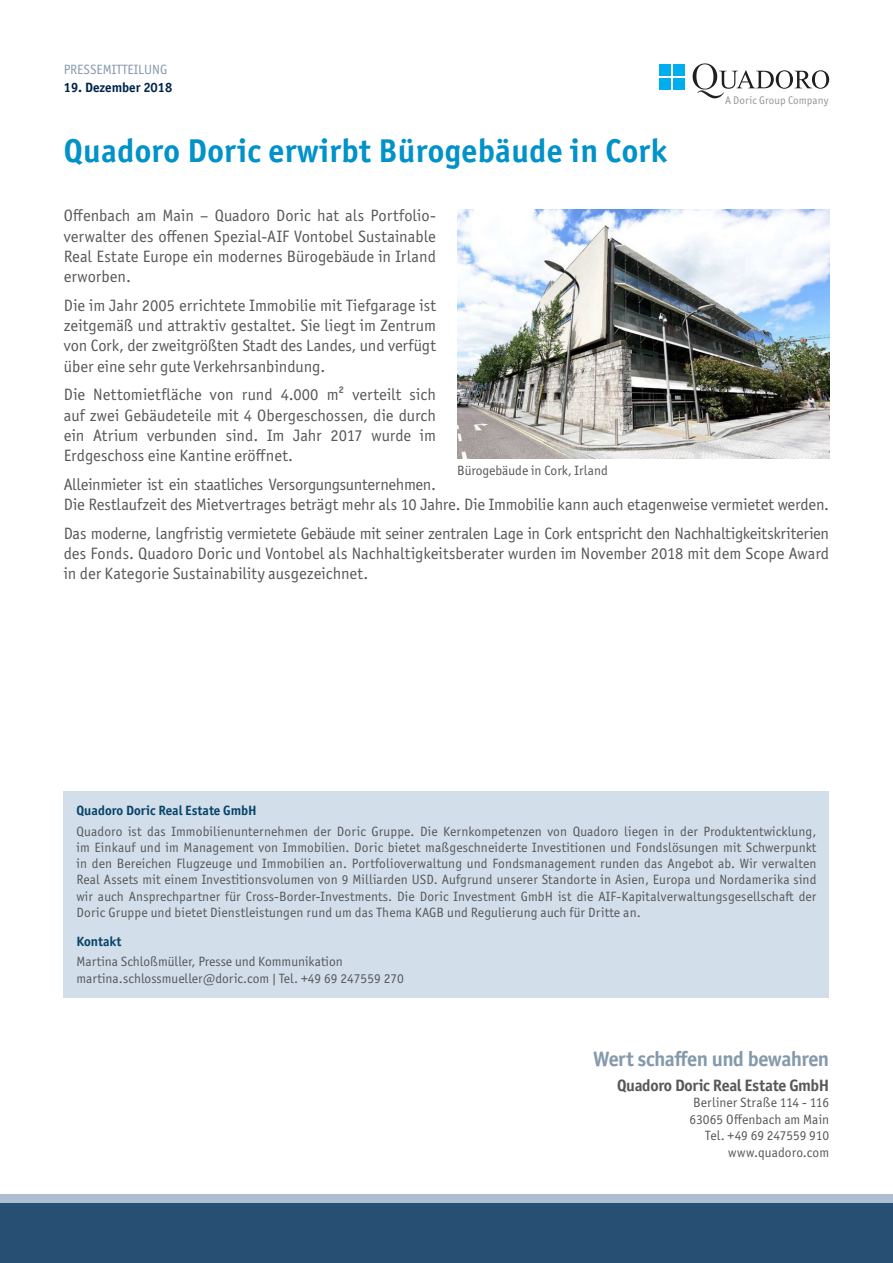
<style>
.page{position:relative;width:893px;height:1263px;background:#fff}
.page>*{position:absolute;margin:0;border:0;box-sizing:border-box;transform-origin:0 0}
.Titel_3{font:700 33px "Officina Sans ITC Std";letter-spacing:.01em;color:#0092c8}
.Wert_schaffen_und_be{font:700 21px "Officina Sans ITC Std";letter-spacing:-.025em;color:#8699ab}
.Fließtext_deutsch{font:16.5px/20.2px "Officina Sans ITC Std";letter-spacing:-.005em;color:#57585a;text-align:justify}
.Quadoro_Doric_Real_E{font:700 16.5px "Officina Sans ITC Std";letter-spacing:-.02em;color:#57585a}
.Fließtext_-_blauer_K{font:13.5px/16.2px "Officina Sans ITC Std";color:#57585a;text-align:justify}
.Adresse{font:13.5px "Officina Sans ITC Std";letter-spacing:.005em;color:#57585a}
.Überschrift_-_blauer{font:700 13.5px "Officina Sans ITC Std";color:#084469}
.Fließtext_deutsch-2{font:13.5px "Officina Sans ITC Std";color:#57585a}
.Titel_2{font:13.5px "Officina Sans ITC Std";color:#8699ab}
.Titel_2-2{font:700 13.5px "Officina Sans ITC Std";color:#00254c}
.t1{font:11.1px "Officina Sans ITC Std";letter-spacing:.005em;color:#939598}
</style>
<div class="page">
<div style="left:0;top:1201px;width:893px;height:62px;background:#274f74"></div>
<div style="left:0;top:1194px;width:893px;height:9px;background:#aebed2"></div>
<div style="left:64px;top:791px;width:765px;height:206px;background:#d2dfeb"></div>
<div style="left:659px;top:64px;width:12px;height:11px;background:#00aeef"></div>
<div style="left:674px;top:64px;width:11px;height:11px;background:#00aeef"></div>
<div style="left:659px;top:78px;width:12px;height:11px;background:#00aeef"></div>
<div style="left:674px;top:78px;width:11px;height:11px;background:#00aeef"></div>
<svg style="left:693px;top:63px;width:136px;height:35px"></svg>
<img style="left:457px;top:209px;width:372px;height:249px">
<p class="Titel_2" style="left:64px;top:61px;width:105px">PRESSEMITTEILUNG</p>
<p class="Titel_2-2" style="left:64px;top:79px;width:110px">19. Dezember 2018</p>
<p class="Titel_3" style="left:64px;top:130px;width:605px">Quadoro Doric erwirbt Bürogebäude in Cork</p>
<p class="t1" style="left:725px;top:93px;width:105px">A Doric Group Company</p>
<p class="Fließtext_deutsch" style="left:64px;top:206px;width:374px">Offenbach am Main – Quadoro Doric hat als Portfolio&shy;verwalter des offenen Spezial-AIF Vontobel Sustainable Real Estate Europe ein modernes Bürogebäude in Irland erworben.</p>
<p class="Fließtext_deutsch" style="left:64px;top:295px;width:374px">Die im Jahr 2005 errichtete Immobilie mit Tiefgarage ist zeitgemäß und attraktiv gestaltet. Sie liegt im Zentrum von Cork, der zweitgrößten Stadt des Landes, und verfügt über eine sehr gute Verkehrsanbindung.</p>
<p class="Fließtext_deutsch" style="left:64px;top:385px;width:374px">Die Nettomietfläche von rund 4.000 m² verteilt sich auf zwei Gebäudeteile mit 4 Obergeschossen, die durch ein Atrium verbunden sind. Im Jahr 2017 wurde im Erdgeschoss eine Kantine eröffnet.</p>
<p class="Fließtext_deutsch" style="left:64px;top:474px;width:767px">Alleinmieter ist ein staatliches Versorgungsunternehmen.<br>Die Restlaufzeit des Mietvertrages beträgt mehr als 10 Jahre. Die Immobilie kann auch etagenweise vermietet werden.</p>
<p class="Fließtext_deutsch" style="left:64px;top:523px;width:767px">Das moderne, langfristig vermietete Gebäude mit seiner zentralen Lage in Cork entspricht den Nachhaltigkeitskriterien des Fonds. Quadoro Doric und Vontobel als Nachhaltigkeitsberater wurden im November 2018 mit dem Scope Award in der Kategorie Sustainability ausgezeichnet.</p>
<p class="Fließtext_deutsch-2" style="left:457px;top:463px;width:152px">Bürogebäude in Cork, Irland</p>
<p class="Überschrift_-_blauer" style="left:77px;top:802px;width:182px">Quadoro Doric Real Estate GmbH</p>
<p class="Fließtext_-_blauer_K" style="left:77px;top:823px;width:741px">Quadoro ist das Immobilienunternehmen der Doric Gruppe. Die Kernkompetenzen von Quadoro liegen in der Produktentwicklung, im Einkauf und im Management von Immobilien. Doric bietet maßgeschneiderte Investitionen und Fondslösungen mit Schwerpunkt in den Bereichen Flugzeuge und Immobilien an. Portfolioverwaltung und Fondsmanagement runden das Angebot ab. Wir verwalten Real Assets mit einem Investitionsvolumen von 9 Milliarden USD. Aufgrund unserer Standorte in Asien, Europa und Nordamerika sind wir auch Ansprechpartner für Cross-Border-Investments. Die Doric Investment GmbH ist die AIF-Kapitalverwaltungsgesellschaft der Doric Gruppe und bietet Dienstleistungen rund um das Thema KAGB und Regulierung auch für Dritte an.</p>
<p class="Überschrift_-_blauer" style="left:77px;top:933px;width:46px">Kontakt</p>
<p class="Fließtext_-_blauer_K" style="left:77px;top:954px;width:329px">Martina Schloßmüller, Presse und Kommunikation martina.schlossmueller@doric.com | Tel. +49 69 247559 270</p>
<p class="Wert_schaffen_und_be" style="left:593px;top:1045px;width:238px">Wert schaffen und bewahren</p>
<p class="Quadoro_Doric_Real_E" style="left:617px;top:1075px;width:214px">Quadoro Doric Real Estate GmbH</p>
<p class="Adresse" style="left:693px;top:1095px;width:137px">Berliner Straße 114 - 116</p>
<p class="Adresse" style="left:689px;top:1111px;width:141px">63065 Offenbach am Main</p>
<p class="Adresse" style="left:705px;top:1128px;width:125px">Tel. +49 69 247559 910</p>
<p class="Adresse" style="left:728px;top:1144px;width:102px">www.quadoro.com</p>
</div>
